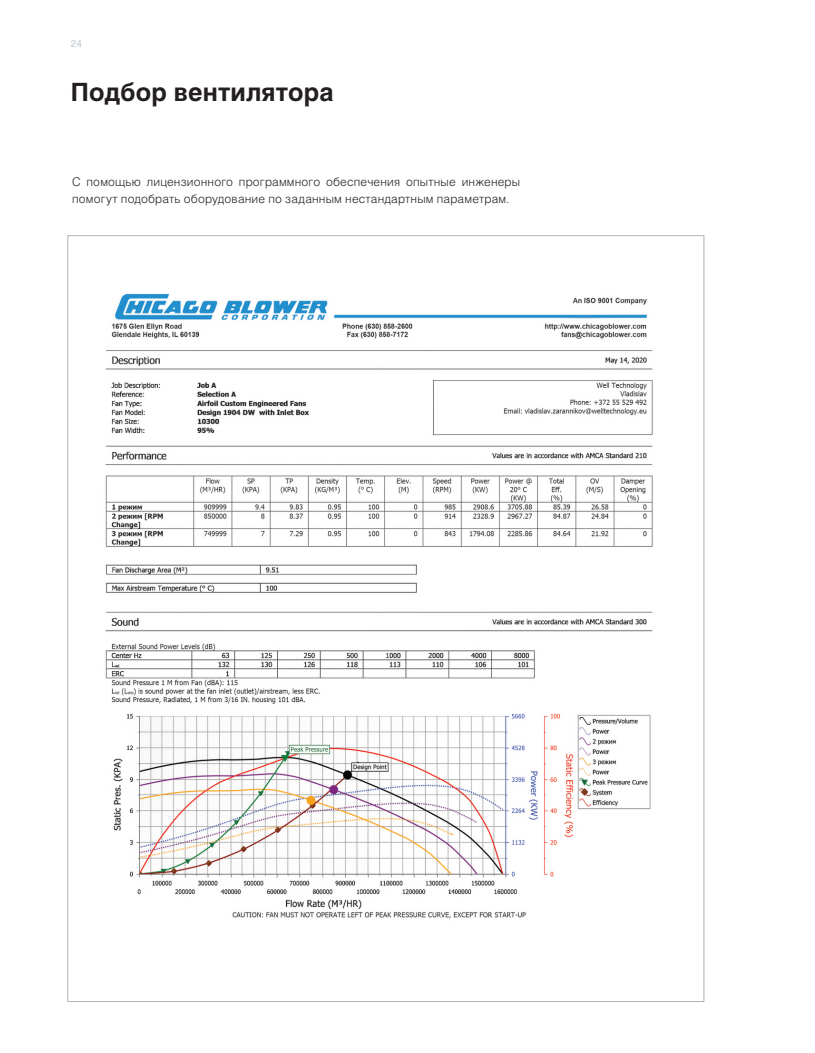
<style>
.page{position:relative;width:815px;height:1053px;background:#fff}
.page>*{position:absolute;margin:0;border:0;box-sizing:border-box;transform-origin:0 0}
.Заголовок{font:700 25px "Helios C";letter-spacing:.005em;color:#231f20}
.body{font:11.88px/17.5px "Helios Light C";letter-spacing:.015em;color:#231f20}
.t1{font:10px "Helios C";color:#bacad2}
</style>
<div class="page">
<img style="left:105px;top:293px;width:548px;height:626px">
<p class="t1" style="left:71px;top:38px;width:13px">24</p>
<p class="Заголовок" style="left:71px;top:78px;width:264px">Подбор вентилятора</p>
<p class="body" style="left:72px;top:172px;width:450px">С помощью лицензионного программного обеспечения опытные инженеры помогут подобрать оборудование по заданным нестандартным параметрам.</p>
</div>
